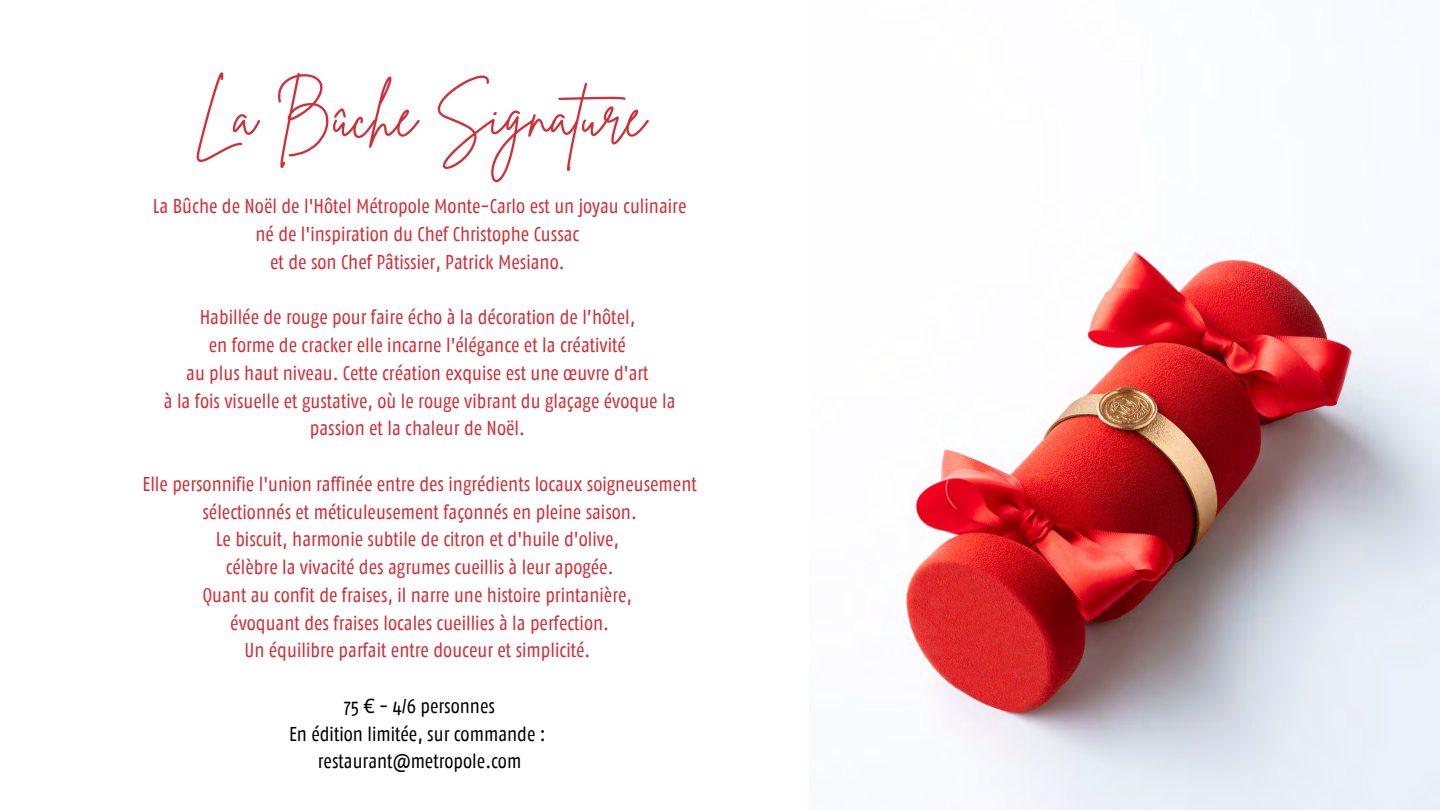
<style>
.page{position:relative;width:1440px;height:810px;background:#fff}
.page>*{position:absolute;margin:0;border:0;box-sizing:border-box;transform-origin:0 0}
.t1{font:60px "Brittany Signature";color:#d22e37}
.t2{font:20px/27.8px "Fago Co";color:#d22e37;text-align:center}
.t3{font:20px "Fago Co";color:#000}
.s1{font-family:"Noto Sans"}
</style>
<div class="page">
<img style="left:905px;top:251px;width:535px;height:559px">
<p class="t1" style="left:194px;top:77px;width:453px">La Bûche Signature</p>
<p class="t2" style="left:153px;top:194px;width:535px">La Bûche de Noël de l'Hôtel Métropole Monte-Carlo est un joyau culinaire né de l'inspiration du Chef Christophe Cussac</p>
<p class="t2" style="left:270px;top:250px;width:296px">et de son Chef Pâtissier, Patrick Mesiano.</p>
<p class="t2" style="left:200px;top:305px;width:437px">Habillée de rouge pour faire écho à la décoration de l’hôtel,</p>
<p class="t2" style="left:209px;top:333px;width:419px">en forme de cracker elle incarne l'élégance et la créativité</p>
<p class="t2" style="left:186px;top:361px;width:464px">au plus haut niveau. Cette création exquise est une œuvre d'art</p>
<p class="t2" style="left:164px;top:388px;width:513px">à la fois visuelle et gustative, où le rouge vibrant du glaçage évoque la passion et la chaleur de Noël.</p>
<p class="t2" style="left:143px;top:472px;width:556px">Elle personnifie l'union raffinée entre des ingrédients locaux soigneusement sélectionnés et méticuleusement façonnés en pleine saison.</p>
<p class="t2" style="left:216px;top:527px;width:405px">Le biscuit, harmonie subtile de citron et d'huile d'olive,</p>
<p class="t2" style="left:226px;top:555px;width:389px">célèbre la vivacité des agrumes cueillis à leur apogée.</p>
<p class="t2" style="left:203px;top:583px;width:431px">Quant au confit de fraises, il narre une histoire printanière,</p>
<p class="t2" style="left:230px;top:610px;width:380px">évoquant des fraises locales cueillies à la perfection.</p>
<p class="t2" style="left:244px;top:638px;width:347px">Un équilibre parfait entre douceur et simplicité.</p>
<p class="t3" style="left:344px;top:698px;width:152px">75 <span class="s1">€</span> - 4/6 personnes</p>
<p class="t3" style="left:289px;top:726px;width:258px">En édition limitée, sur commande :</p>
<p class="t3" style="left:318px;top:754px;width:205px">restaurant@metropole.com</p>
</div>
